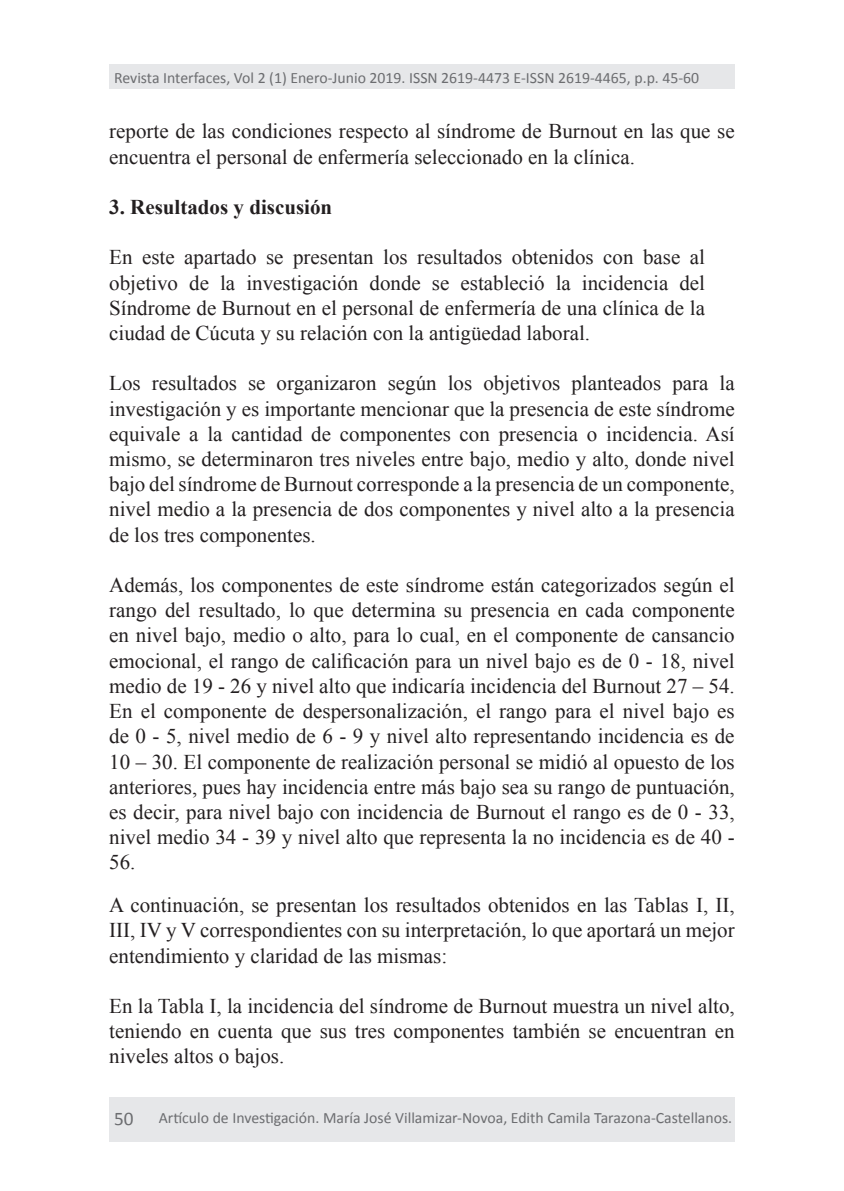
<style>
.page{position:relative;width:844px;height:1191px;background:#fff}
.page>*{position:absolute;margin:0;border:0;box-sizing:border-box;transform-origin:0 0}
.t1{font:21px/25.2px "Times New Roman";color:#231f20;text-align:justify}
.t2{font:700 21px "Times New Roman";color:#231f20}
.t3{font:19.25px "Calibri";color:#6c6d70}
.t4{font:15.75px "Calibri";color:#6c6d70}
</style>
<div class="page">
<div style="left:109px;top:1097px;width:625px;height:44px;background:#e6e7e9"></div>
<div style="left:109px;top:64px;width:625px;height:25px;background:#e6e7e9"></div>
<p class="t4" style="left:114px;top:68px;width:586px">Revista Interfaces, Vol 2 (1) Enero-Junio 2019. ISSN 2619-4473 E-ISSN 2619-4465, p.p. 45-60</p>
<p class="t1" style="left:109px;top:118px;width:627px">reporte de las condiciones respecto al síndrome de Burnout en las que se encuentra el personal de enfermería seleccionado en la clínica.</p>
<p class="t2" style="left:109px;top:192px;width:224px">3. Resultados y discusión</p>
<p class="t1" style="left:109px;top:244px;width:597px">En este apartado se presentan los resultados obtenidos con base al objetivo de la investigación donde se estableció la incidencia del Síndrome de Burnout en el personal de enfermería de una clínica de la ciudad de Cúcuta y su relación con la antigüedad laboral.</p>
<p class="t1" style="left:109px;top:370px;width:627px">Los resultados se organizaron según los objetivos planteados para la investigación y es importante mencionar que la presencia de este síndrome equivale a la cantidad de componentes con presencia o incidencia. Así mismo, se determinaron tres niveles entre bajo, medio y alto, donde nivel bajo del síndrome de Burnout corresponde a la presencia de un componente, nivel medio a la presencia de dos componentes y nivel alto a la presencia de los tres componentes.</p>
<p class="t1" style="left:109px;top:572px;width:627px">Además, los componentes de este síndrome están categorizados según el rango del resultado, lo que determina su presencia en cada componente en nivel bajo, medio o alto, para lo cual, en el componente de cansancio emocional, el rango de calificación para un nivel bajo es de 0 - 18, nivel medio de 19 - 26 y nivel alto que indicaría incidencia del Burnout 27 – 54.<br>En el componente de despersonalización, el rango para el nivel bajo es de 0 - 5, nivel medio de 6 - 9 y nivel alto representando incidencia es de 10 – 30. El componente de realización personal se midió al opuesto de los anteriores, pues hay incidencia entre más bajo sea su rango de puntuación, es decir, para nivel bajo con incidencia de Burnout el rango es de 0 - 33, nivel medio 34 - 39 y nivel alto que representa la no incidencia es de 40 - 56.</p>
<p class="t1" style="left:109px;top:892px;width:627px">A continuación, se presentan los resultados obtenidos en las Tablas I, II, III, IV y V correspondientes con su interpretación, lo que aportará un mejor entendimiento y claridad de las mismas:</p>
<p class="t1" style="left:109px;top:993px;width:627px">En la Tabla I, la incidencia del síndrome de Burnout muestra un nivel alto, teniendo en cuenta que sus tres componentes también se encuentran en niveles altos o bajos.</p>
<p class="t3" style="left:114px;top:1106px;width:21px">50</p>
<p class="t4" style="left:159px;top:1108px;width:574px">Artículo de Investigación. María José Villamizar-Novoa, Edith Camila Tarazona-Castellanos.</p>
</div>
